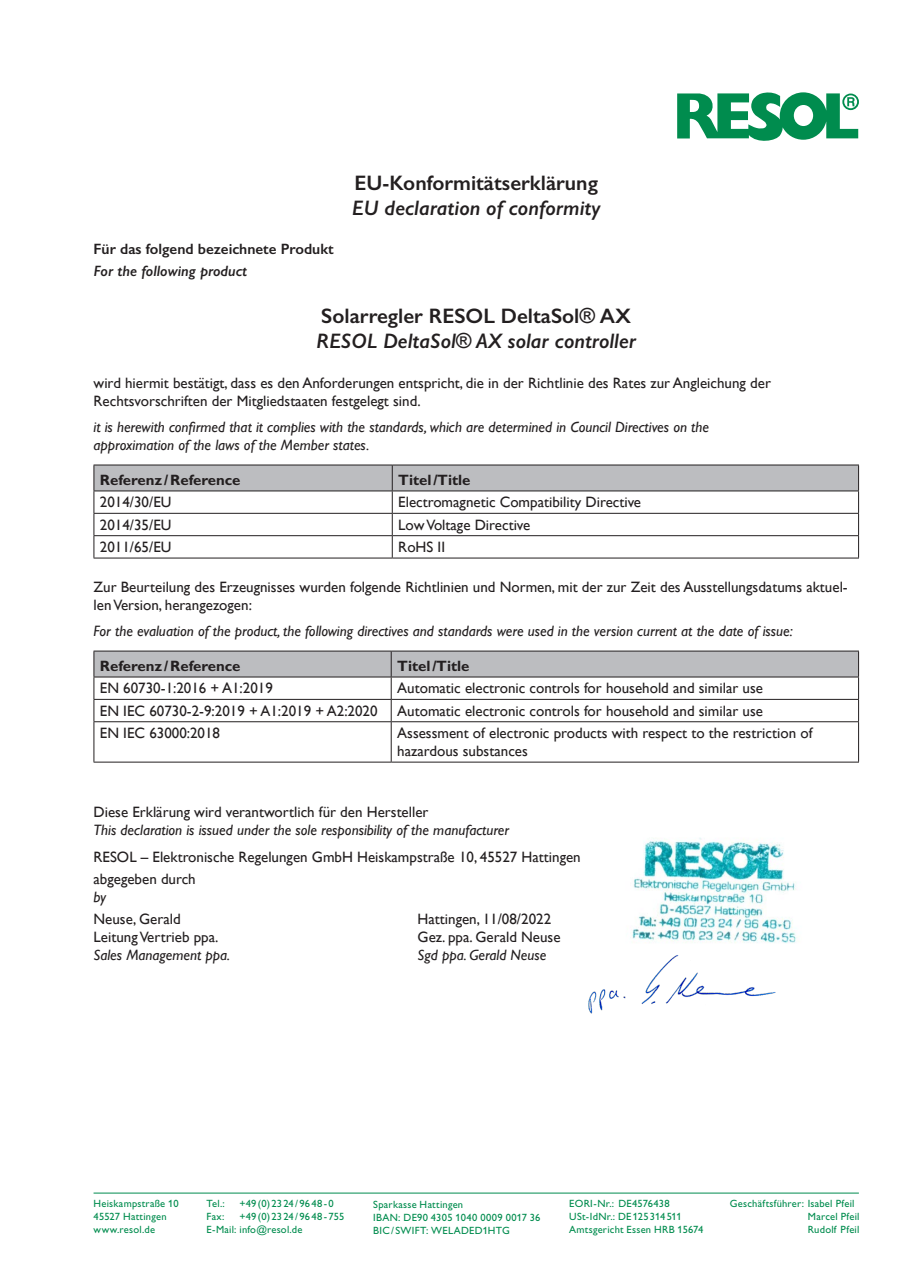
<style>
.page{position:relative;width:910px;height:1280px;background:#fff}
.page>*{position:absolute;margin:0;border:0;box-sizing:border-box;transform-origin:0 0}
.t1{font:italic 600 21px "Gill Sans";color:#231f20}
.t2{font:600 21px "Gill Sans";color:#231f20}
.t3{font:15px/18px "Gill Sans";color:#231f20}
.t4{font:italic 15px/18px "Gill Sans";color:#231f20}
.t5{font:700 15px "Gill Alt One";color:#231f20}
.t6{font:600 15px "Gill Sans";color:#231f20}
.t7{font:italic 600 15px "Gill Sans";color:#231f20}
.t8{font:10.5px/12.6px "Gill Alt One";letter-spacing:.025em;color:#008c4e}
</style>
<div class="page">
<svg style="left:677px;top:92px;width:182px;height:49px"></svg>
<hr style="left:94px;top:1193px;width:765px;height:1px;background:#008c4e">
<hr style="left:94px;top:558px;width:298px;height:1px;background:#231f20">
<hr style="left:392px;top:558px;width:467px;height:1px;background:#231f20">
<svg style="left:94px;top:465px;width:765px;height:93px"></svg>
<hr style="left:94px;top:491px;width:298px;height:1px;background:#231f20">
<hr style="left:392px;top:491px;width:467px;height:1px;background:#231f20">
<svg style="left:94px;top:651px;width:765px;height:70px"></svg>
<hr style="left:94px;top:721px;width:297px;height:1px;background:#231f20">
<hr style="left:94px;top:722px;width:1px;height:40px;background:#231f20">
<hr style="left:391px;top:721px;width:468px;height:1px;background:#231f20">
<hr style="left:391px;top:722px;width:1px;height:40px;background:#231f20">
<hr style="left:858px;top:722px;width:1px;height:40px;background:#231f20">
<hr style="left:94px;top:762px;width:297px;height:1px;background:#231f20">
<hr style="left:391px;top:762px;width:468px;height:1px;background:#231f20">
<img style="left:632px;top:837px;width:165px;height:106px">
<img style="left:588px;top:955px;width:188px;height:58px">
<h1 class="t2" style="left:354px;top:170px;width:245px">EU-Konformitätserklärung</h1>
<h1 class="t1" style="left:352px;top:195px;width:250px">EU declaration of conformity</h1>
<p class="t6" style="left:94px;top:240px;width:242px">Für das folgend bezeichnete Produkt</p>
<p class="t7" style="left:94px;top:262px;width:155px">For the following product</p>
<h1 class="t2" style="left:321px;top:303px;width:311px">Solarregler RESOL DeltaSol® AX</h1>
<h1 class="t1" style="left:316px;top:328px;width:322px">RESOL DeltaSol® AX solar controller</h1>
<p class="t3" style="left:94px;top:373px;width:679px">wird hiermit bestätigt, dass es den Anforderungen entspricht, die in der Richtlinie des Rates zur Angleichung der<br>Rechtsvorschriften der Mitgliedstaaten festgelegt sind.</p>
<p class="t4" style="left:94px;top:418px;width:617px">it is herewith confirmed that it complies with the standards, which are determined in Council Directives on the approximation of the laws of the Member states.</p>
<p class="t5" style="left:100px;top:471px;width:142px">Referenz/Reference</p>
<p class="t5" style="left:398px;top:471px;width:74px">Titel/Title</p>
<p class="t3" style="left:100px;top:493px;width:73px">2014/30/EU</p>
<p class="t3" style="left:398px;top:493px;width:244px">Electromagnetic Compatibility Directive</p>
<p class="t3" style="left:100px;top:515px;width:73px">2014/35/EU</p>
<p class="t3" style="left:398px;top:515px;width:134px">Low Voltage Directive</p>
<p class="t3" style="left:100px;top:538px;width:73px">2011/65/EU</p>
<p class="t3" style="left:398px;top:538px;width:48px">RoHS II</p>
<p class="t3" style="left:94px;top:577px;width:756px">Zur Beurteilung des Erzeugnisses wurden folgende Richtlinien und Normen, mit der zur Zeit des Ausstellungsdatums aktuel&shy;len Version, herangezogen:</p>
<p class="t4" style="left:94px;top:622px;width:701px">For the evaluation of the product, the following directives and standards were used in the version current at the date of issue:</p>
<p class="t5" style="left:100px;top:657px;width:142px">Referenz/Reference</p>
<p class="t5" style="left:397px;top:657px;width:74px">Titel/Title</p>
<p class="t3" style="left:100px;top:679px;width:174px">EN 60730-1:2016 + A1:2019</p>
<p class="t3" style="left:397px;top:679px;width:367px">Automatic electronic controls for household and similar use</p>
<p class="t3" style="left:100px;top:701px;width:279px">EN IEC 60730-2-9:2019 + A1:2019 + A2:2020</p>
<p class="t3" style="left:397px;top:701px;width:367px">Automatic electronic controls for household and similar use</p>
<p class="t3" style="left:100px;top:724px;width:122px">EN IEC 63000:2018</p>
<p class="t3" style="left:397px;top:724px;width:417px">Assessment of electronic products with respect to the restriction of hazardous substances</p>
<p class="t3" style="left:94px;top:803px;width:336px">Diese Erklärung wird verantwortlich für den Hersteller</p>
<p class="t4" style="left:94px;top:821px;width:417px">This declaration is issued under the sole responsibility of the manufacturer</p>
<p class="t3" style="left:94px;top:845px;width:489px;line-height:22.2px">RESOL – Elektronische Regelungen GmbH Heiskampstraße 10, 45527 Hattingen abgegeben durch</p>
<p class="t4" style="left:94px;top:888px;width:14px">by</p>
<p class="t3" style="left:94px;top:910px;width:89px">Neuse, Gerald</p>
<p class="t3" style="left:418px;top:910px;width:135px">Hattingen, 11/08/2022</p>
<p class="t3" style="left:94px;top:928px;width:126px">Leitung Vertrieb ppa.</p>
<p class="t3" style="left:418px;top:928px;width:144px">Gez. ppa. Gerald Neuse</p>
<p class="t4" style="left:94px;top:946px;width:138px">Sales Management ppa.</p>
<p class="t4" style="left:418px;top:946px;width:130px">Sgd ppa. Gerald Neuse</p>
<p class="t8" style="left:206px;top:1210px;width:139px;text-indent:33px">+49(0)2324/9648-755<br>E-Mail: info@resol.de</p>
<p class="t8" style="left:373px;top:1198px;width:169px">Sparkasse Hattingen<br>IBAN: DE90 4305 1040 0009 0017 36<br>BIC/SWIFT: WELADED1HTG</p>
<p class="t8" style="left:569px;top:1197px;width:136px">EORI-Nr.: DE4576438<br>USt-IdNr.: DE125314511<br>Amtsgericht Essen HRB 15674</p>
<p class="t8" style="left:808px;top:1197px;width:53px;text-indent:-78px">Geschäftsführer: Isabel Pfeil<br>Marcel Pfeil<br>Rudolf Pfeil</p>
<p class="t8" style="left:94px;top:1197px;width:87px">Heiskampstraße 10<br>45527 Hattingen www.resol.de</p>
<p class="t8" style="left:206px;top:1197px;width:20px">Tel.:</p>
<p class="t8" style="left:239px;top:1197px;width:96px">+49(0)2324/9648-0</p>
<p class="t8" style="left:206px;top:1210px;width:20px">Fax:</p>
</div>
